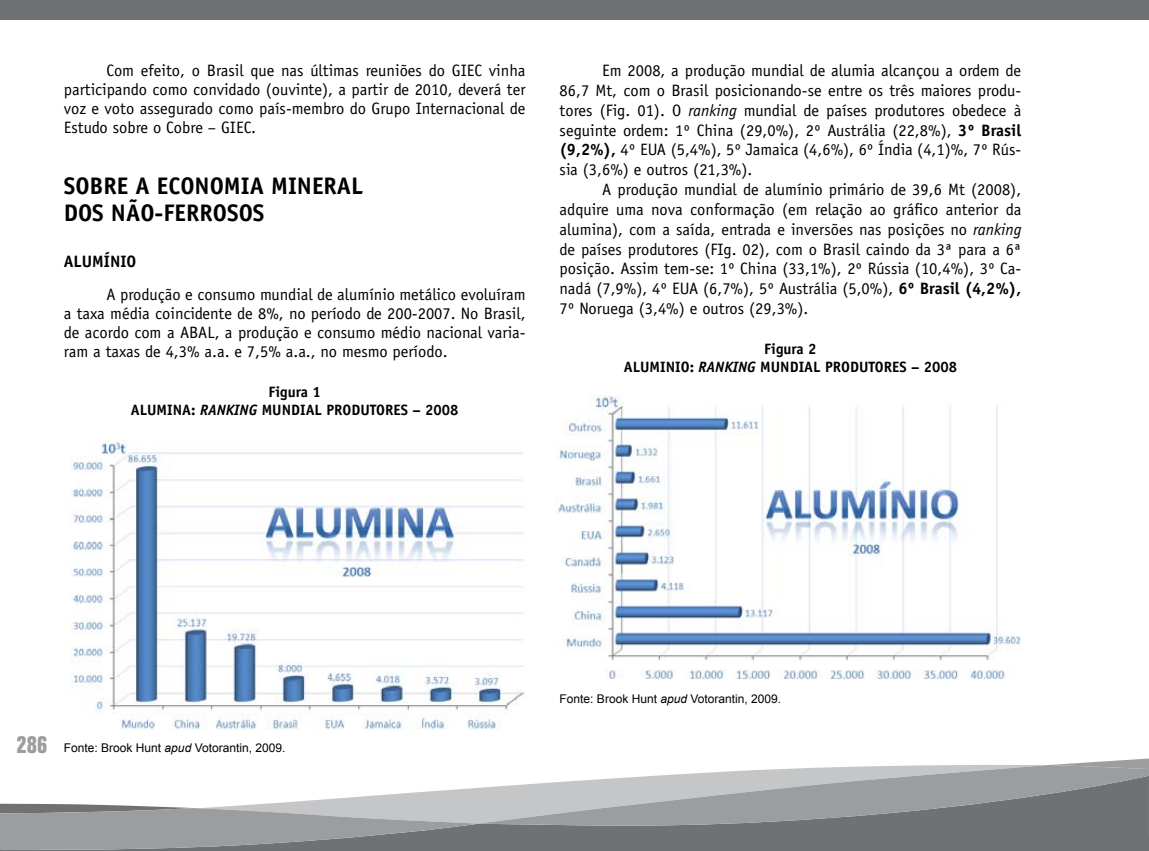
<style>
.page{position:relative;width:1149px;height:851px;background:#fff}
.page>*{position:absolute;margin:0;border:0;box-sizing:border-box;transform-origin:0 0}
.t1{font:700 24px/27.6px "Officina Sans";color:#000}
.t2{font:700 condensed 24px "Folio";color:#9c9d9f}
.t3{font:16.5px/19.8px "Officina Sans";color:#000;text-align:justify}
.t4{font:700 16.5px "Officina Sans";color:#000}
.t5{font:700 15px "Officina Sans";color:#000}
.t6{font:12px "Arial";color:#000}
.s1{font-style:italic}
.s2{font-weight:700}
</style>
<div class="page">
<div style="left:479px;top:836px;width:567px;height:14px;background:#707173"></div>
<svg style="left:279px;top:788px;width:199px;height:15px"></svg>
<svg style="left:0;top:803px;width:479px;height:47px;background:#9c9d9f"></svg>
<svg style="left:478px;top:765px;width:568px;height:71px;background:#a6a7a9"></svg>
<div style="left:0;top:0;width:1148px;height:19px;background:#707173"></div>
<svg style="left:1046px;top:758px;width:103px;height:92px;background:#818284"></svg>
<img style="left:71px;top:440px;width:454px;height:289px">
<img style="left:555px;top:395px;width:465px;height:284px">
<p class="t3" style="left:64px;top:61px;width:463px;line-height:19px;text-indent:43px">Com efeito, o Brasil que nas últimas reuniões do GIEC vinha participando como convidado (ouvinte), a partir de 2010, deverá ter voz e voto assegurado como país-membro do Grupo Internacional de Estudo sobre o Cobre – GIEC.</p>
<h1 class="t1" style="left:64px;top:171px;width:301px">SOBRE A ECONOMIA MINERAL<br>DOS NÃO-FERROSOS</h1>
<p class="t4" style="left:64px;top:251px;width:74px">ALUMÍNIO</p>
<p class="t3" style="left:64px;top:285px;width:463px;line-height:18.9px;text-indent:43px">A produção e consumo mundial de alumínio metálico evoluíram a taxa média coincidente de 8%, no período de 200-2007. No Brasil, de acordo com a ABAL, a produção e consumo médio nacional varia&shy;ram a taxas de 4,3% a.a. e 7,5% a.a., no mesmo período.</p>
<p class="t5" style="left:268px;top:382px;width:54px">FIGURA 1</p>
<p class="t5" style="left:131px;top:400px;width:113px">ALUMINA: <span class="s1">RANKING</span></p>
<p class="t5" style="left:262px;top:400px;width:198px">MUNDIAL PRODUTORES – 2008</p>
<p class="t3" style="left:559px;top:61px;width:463px;text-indent:43px">Em 2008, a produção mundial de alumia alcançou a ordem de 86,7 Mt, com o Brasil posicionando-se entre os três maiores produ&shy;tores (Fig. 01). O <span class="s1">ranking</span> mundial de países produtores obedece à seguinte ordem: 1º China (29,0%), 2º Austrália (22,8%), <span class="s2">3º BRASIL (9,2%),</span> 4º EUA (5,4%), 5º Jamaica (4,6%), 6º Índia (4,1)%, 7º Rús&shy;sia (3,6%) e outros (21,3%).</p>
<p class="t3" style="left:559px;top:179px;width:463px;text-indent:43px">A produção mundial de alumínio primário de 39,6 Mt (2008), adquire uma nova conformação (em relação ao gráfico anterior da alumina), com a saída, entrada e inversões nas posições no <span class="s1">ranking </span>de países produtores (FIg. 02), com o Brasil caindo da 3ª para a 6ª posição. Assim tem-se: 1º China (33,1%), 2º Rússia (10,4%), 3º Ca&shy;nadá (7,9%), 4º EUA (6,7%), 5º Austrália (5,0%), <span class="s2">6º BRASIL (4,2%), </span>7º Noruega (3,4%) e outros (29,3%).</p>
<p class="t5" style="left:764px;top:340px;width:54px">FIGURA 2</p>
<p class="t5" style="left:623px;top:358px;width:118px">ALUMINIO: <span class="s1">RANKING</span></p>
<p class="t5" style="left:760px;top:358px;width:198px">MUNDIAL PRODUTORES – 2008</p>
<h1 class="t2" style="left:17px;top:731px;width:32px">286</h1>
<p class="t6" style="left:64px;top:739px;width:223px">Fonte: Brook Hunt <span class="s1">apud</span> Votorantin, 2009.</p>
<p class="t6" style="left:559px;top:690px;width:223px">Fonte: Brook Hunt <span class="s1">apud</span> Votorantin, 2009.</p>
</div>
